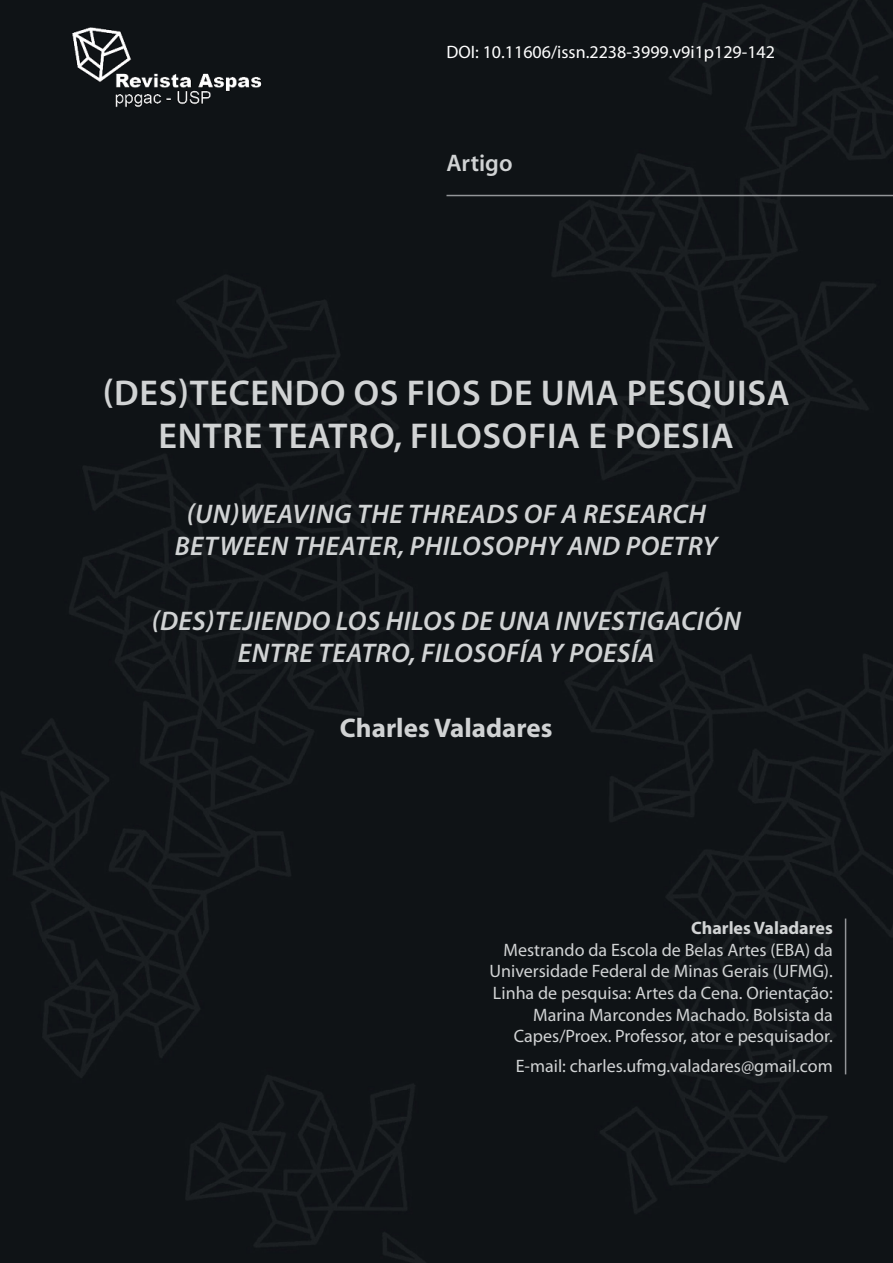
<style>
.page{position:relative;width:893px;height:1263px;background:#fff}
.page>*{position:absolute;margin:0;border:0;box-sizing:border-box;transform-origin:0 0}
.t1{font:600 36px/43.2px "Myriad Pro";letter-spacing:.02em;color:#d1d3d4;text-align:center}
.t2{font:italic 600 27px/32.4px "Myriad Pro";letter-spacing:.02em;color:#d1d3d4;text-align:center}
.t3{font:700 27px "Myriad Pro";color:#d1d3d4}
.t4{font:600 24px "Myriad Pro";color:#d1d3d4}
.t5{font:18px/21.6px "Myriad Pro";color:#d1d3d4;text-align:right}
.t6{font:18px "Myriad Pro";color:#fff}
.t7{font:700 18px "Myriad Pro";color:#d1d3d4}
</style>
<div class="page">
<img style="left:0;top:0;width:893px;height:1263px">
<hr style="left:446px;top:195px;width:447px;height:1px;background:#939598">
<hr style="left:845px;top:918px;width:1px;height:156px;background:#939598">
<p class="t6" style="left:446px;top:41px;width:330px">DOI: 10.11606/issn.2238-3999.v9i1p129-142</p>
<h3 class="t4" style="left:446px;top:150px;width:68px">Artigo</h3>
<h1 class="t1" style="left:103px;top:371px;width:688px">(DES)TECENDO OS FIOS DE UMA PESQUISA<br>ENTRE TEATRO, FILOSOFIA E POESIA</h1>
<h2 class="t2" style="left:175px;top:497px;width:544px">(UN)WEAVING THE THREADS OF A RESEARCH<br>BETWEEN THEATER, PHILOSOPHY AND POETRY</h2>
<h2 class="t2" style="left:151px;top:604px;width:591px">(DES)TEJIENDO LOS HILOS DE UNA INVESTIGACIÓN<br>ENTRE TEATRO, FILOSOFÍA Y POESÍA</h2>
<h2 class="t3" style="left:340px;top:713px;width:214px">Charles Valadares</h2>
<p class="t7" style="left:691px;top:918px;width:143px">Charles Valadares</p>
<p class="t5" style="left:489px;top:939px;width:345px">Mestrando da Escola de Belas Artes (EBA) da Universidade Federal de Minas Gerais (UFMG).<br>Linha de pesquisa: Artes da Cena. Orientação:<br>Marina Marcondes Machado. Bolsista da Capes/Proex. Professor, ator e pesquisador.</p>
<p class="t5" style="left:516px;top:1055px;width:319px">E-mail: charles.ufmg.valadares@gmail.com</p>
</div>
